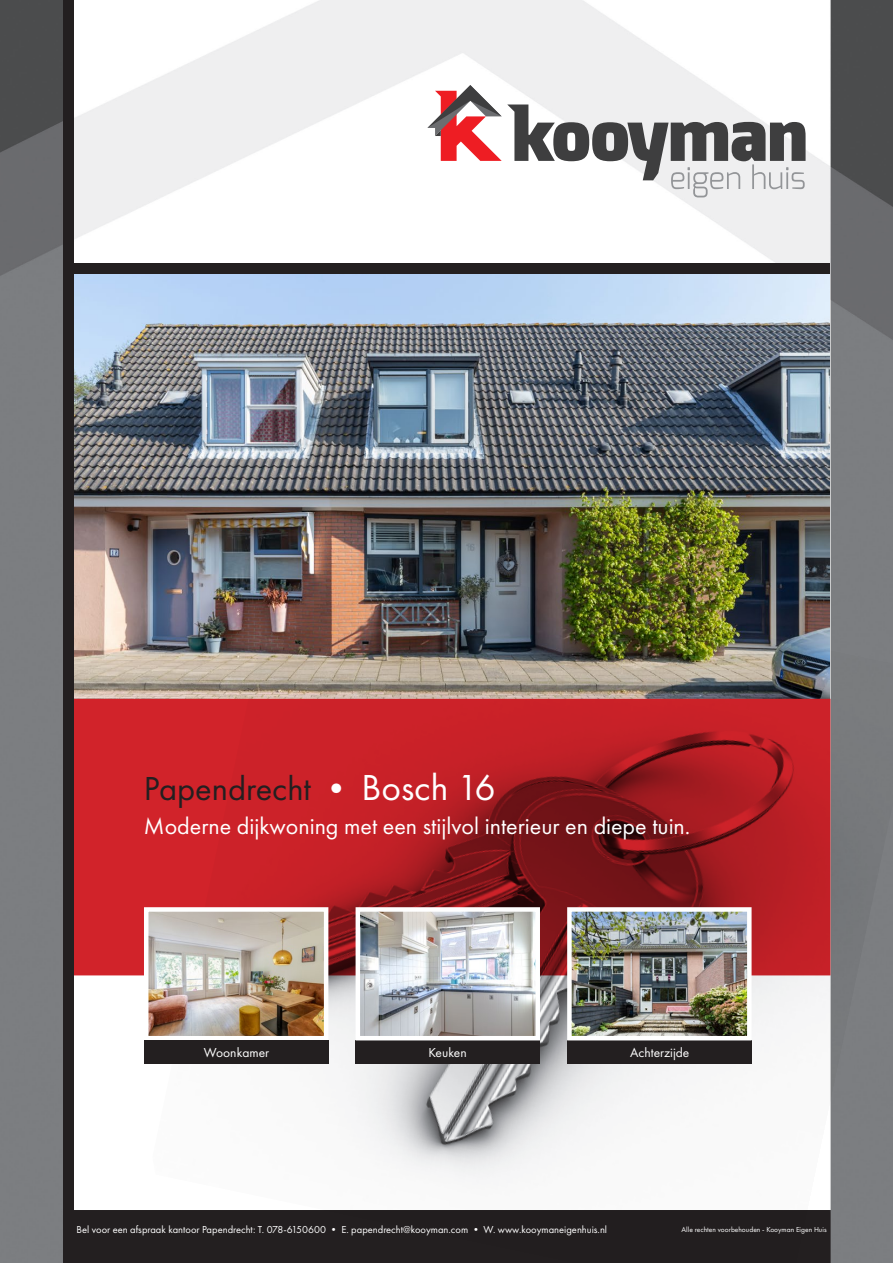
<style>
.page{position:relative;width:893px;height:1263px;background:#fff}
.page>*{position:absolute;margin:0;border:0;box-sizing:border-box;transform-origin:0 0}
.t1{font:34.5px "Futura PT";color:#231f20}
.t2{font:24px "Futura PT";color:#fff}
.t3{font:13.5px "Futura PT";color:#fff}
.t4{font:10.5px "Futura PT";color:#fff}
.t5{font:7.5px "Futura PT";color:#fff}
.s1{color:#fff}
.s2{font-size:37.5px;color:#fff}
</style>
<div class="page">
<img style="left:0;top:0;width:893px;height:1263px">
<img style="left:73px;top:274px;width:757px;height:425px">
<div style="left:70px;top:264px;width:760px;height:10px;background:#231f20"></div>
<div style="left:69px;top:699px;width:761px;height:276px;background:#d1232a"></div>
<div style="left:63px;top:0;width:10px;height:1263px;background:#231f20"></div>
<img style="left:152px;top:576px;width:741px;height:687px">
<img style="left:149px;top:912px;width:174px;height:123px">
<div style="left:144px;top:907px;width:184px;height:133px;border:4px solid #fff"></div>
<div style="left:355px;top:1040px;width:185px;height:24px;background:#231f20"></div>
<div style="left:567px;top:1040px;width:185px;height:24px;background:#231f20"></div>
<div style="left:144px;top:1040px;width:185px;height:24px;background:#231f20"></div>
<img style="left:361px;top:912px;width:174px;height:123px">
<div style="left:356px;top:907px;width:184px;height:133px;border:4px solid #fff"></div>
<img style="left:572px;top:912px;width:175px;height:123px">
<div style="left:567px;top:907px;width:185px;height:133px;border:4px solid #fff"></div>
<svg style="left:427px;top:85px;width:378px;height:112px"></svg>
<h1 class="t1" style="left:144px;top:768px;width:353px">Papendrecht <span class="s1">•</span> <span class="s2">Bosch 16</span></h1>
<h2 class="t2" style="left:144px;top:811px;width:548px">Moderne dijkwoning met een stijlvol interieur en diepe tuin.</h2>
<p class="t3" style="left:204px;top:1044px;width:67px">Woonkamer</p>
<p class="t3" style="left:428px;top:1044px;width:40px">Keuken</p>
<p class="t3" style="left:630px;top:1044px;width:61px">Achterzijde</p>
<p class="t4" style="left:77px;top:1223px;width:532px">Bel voor een afspraak kantoor Papendrecht: T. 078-6150600 • E. papendrecht@kooyman.com • W. www.kooymaneigenhuis.nl</p>
<p class="t5" style="left:682px;top:1225px;width:146px">Alle rechten voorbehouden - Kooyman Eigen Huis</p>
</div>
